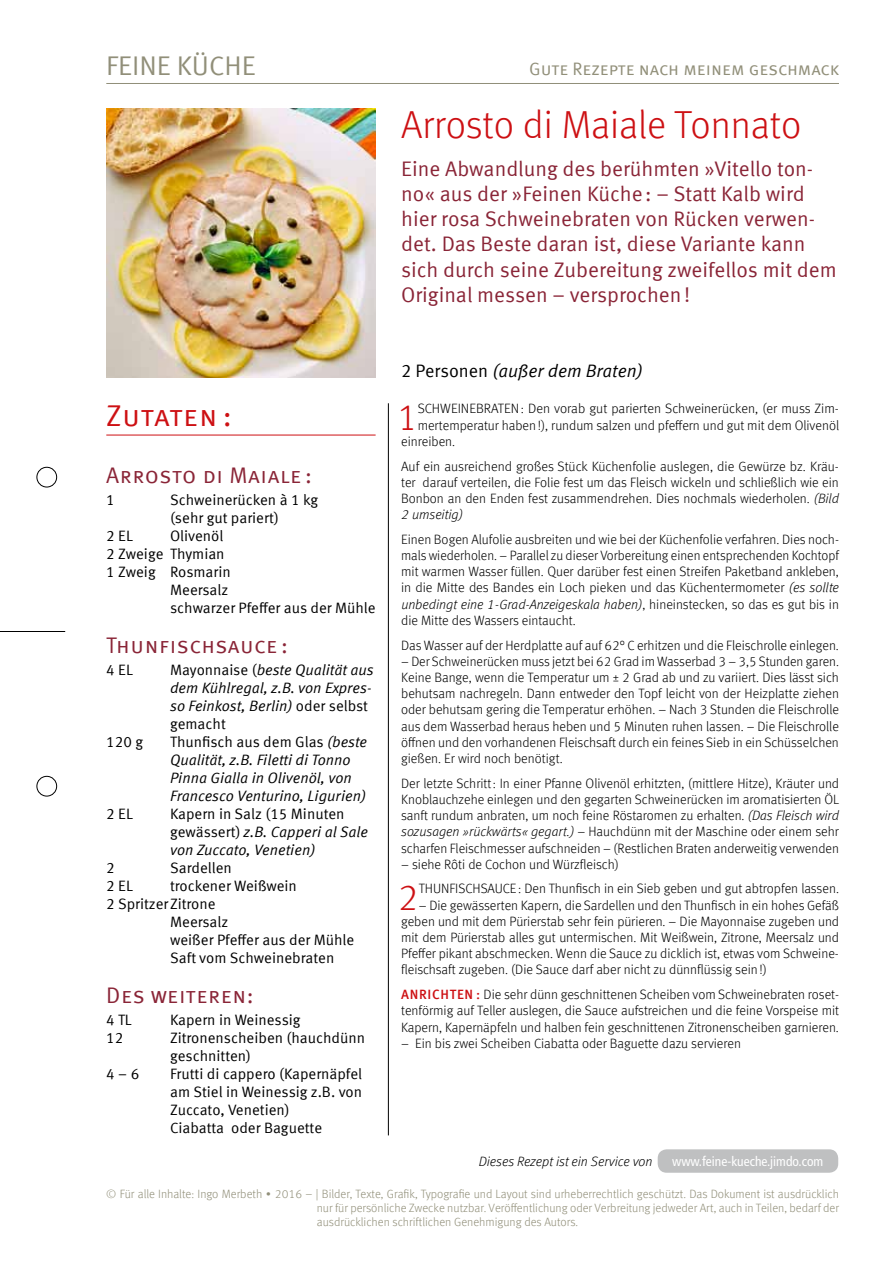
<style>
.page{position:relative;width:893px;height:1263px;background:#fff}
.page>*{position:absolute;margin:0;border:0;box-sizing:border-box;transform-origin:0 0}
.t1{font:300 39px "Meta Offc";letter-spacing:-.005em;color:#cd1013}
.t2{font:300 37.05px "Meta Offc";color:#cd1013}
.t3{font:30px "Meta Sc Offc Norm";letter-spacing:.01em;color:#cd1013}
.t4{font:27px "Meta Sc Offc Norm";color:#918f79}
.t5{font:22.5px "Meta Sc Offc Norm";letter-spacing:.025em;color:#8a2537}
.t6{font:21px/25.2px "Meta Offc Norm";color:#8a2537}
.t7{font:18px "Meta Sc Offc Norm";letter-spacing:-.005em;color:#918f79}
.t8{font:18px "Meta Offc Norm Ita";color:#000}
.t9{font:15px/18px "Meta Offc Norm";color:#000}
.t10{font:15px/18px "Meta Offc Norm Ita";color:#000}
.t11{font:300 13.5px/16.2px "Meta Offc";color:#000;text-align:justify}
.t12{font:italic 300 13.5px "Meta Offc";color:#000}
.t13{font:condensed 13.5px "Frutiger LT Std";color:#fff}
.t14{font:300 12px/14.4px "Meta Offc";color:#918f79;text-align:justify}
.s1{font-family:"Meta Offc Norm"}
.s2{font-family:"Meta Offc Norm Ita"}
.s3{font-style:italic}
.s4{font-weight:500;color:#cd1013}
</style>
<div class="page">
<hr style="left:106px;top:83px;width:733px;height:1px;background:#918f79">
<div style="left:37px;top:467px;width:20px;height:20px;border:1px solid #000;border-radius:50%"></div>
<div style="left:37px;top:776px;width:20px;height:20px;border:1px solid #000;border-radius:50%"></div>
<hr style="left:0;top:631px;width:65px;height:1px;background:#000">
<div style="left:658px;top:1149px;width:180px;height:24px;background:#bfc0c1;border-radius:9px"></div>
<hr style="left:388px;top:403px;width:1px;height:732px;background:#000">
<img style="left:106px;top:108px;width:270px;height:270px">
<hr style="left:106px;top:435px;width:270px;height:1px;background:#cd1013">
<h3 class="t4" style="left:106px;top:50px;width:151px">FEINE KÜCHE</h3>
<h3 class="t7" style="left:529px;top:58px;width:311px">Gute Rezepte nach meinem geschmack</h3>
<h1 class="t1" style="left:401px;top:102px;width:402px">Arrosto di Maiale Tonnato</h1>
<p class="t6" style="left:401px;top:156px;width:437px">Eine Abwandlung des berühmten »Vitello ton&shy;no« aus der »Feinen Küche: – Statt Kalb wird hier rosa Schweinebraten von Rücken verwen&shy;det. Das Beste daran ist, diese Variante kann sich durch seine Zubereitung zweifellos mit dem Original messen – versprochen!</p>
<h3 class="t3" style="left:106px;top:398px;width:127px">Zutaten :</h3>
<h3 class="t5" style="left:106px;top:462px;width:207px">Arrosto di Maiale :</h3>
<p class="t9" style="left:106px;top:491px;width:10px">1</p>
<p class="t9" style="left:170px;top:491px;width:150px">Schweinerücken à 1 kg (sehr gut pariert)</p>
<p class="t9" style="left:106px;top:527px;width:28px">2 EL</p>
<p class="t9" style="left:170px;top:527px;width:55px">Olivenöl</p>
<p class="t9" style="left:106px;top:545px;width:120px">2 Zweige Thymian</p>
<p class="t9" style="left:106px;top:563px;width:126px">1 Zweig Rosmarin</p>
<p class="t9" style="left:170px;top:581px;width:60px">Meersalz</p>
<p class="t9" style="left:170px;top:599px;width:207px">schwarzer Pfeffer aus der Mühle</p>
<h3 class="t5" style="left:106px;top:632px;width:183px">Thunfischsauce :</h3>
<p class="t9" style="left:106px;top:661px;width:28px">4 EL</p>
<p class="t10" style="left:170px;top:661px;width:205px"><span class="s1">Mayonnaise (</span>beste Qualität aus dem Kühlregal, z.B. von Expres&shy;so Feinkost, Berlin) <span class="s1">oder selbst</span></p>
<p class="t9" style="left:170px;top:715px;width:57px">gemacht</p>
<p class="t9" style="left:106px;top:733px;width:38px">120 g</p>
<p class="t9" style="left:170px;top:733px;width:199px">Thunfisch aus dem Glas <span class="s2">(beste</span></p>
<p class="t10" style="left:170px;top:751px;width:197px">Qualität, z.B. Filetti di Tonno<br>Pinna Gialla in Olivenöl, von<br>Francesco Venturino, Ligurien)</p>
<p class="t9" style="left:106px;top:805px;width:28px">2 EL</p>
<p class="t9" style="left:170px;top:805px;width:176px">Kapern in Salz (15 Minuten</p>
<p class="t10" style="left:170px;top:823px;width:199px"><span class="s1">gewässert)</span> z.B. Capperi al Sale von Zuccato, Venetien)</p>
<p class="t9" style="left:106px;top:859px;width:10px">2</p>
<p class="t9" style="left:170px;top:859px;width:63px">Sardellen</p>
<p class="t9" style="left:106px;top:877px;width:28px">2 EL</p>
<p class="t9" style="left:170px;top:877px;width:128px">trockener Weißwein</p>
<p class="t9" style="left:106px;top:895px;width:111px">2 SpritzerZitrone</p>
<p class="t9" style="left:170px;top:913px;width:60px">Meersalz</p>
<p class="t9" style="left:170px;top:931px;width:186px">weißer Pfeffer aus der Mühle</p>
<p class="t9" style="left:170px;top:949px;width:166px">Saft vom Schweinebraten</p>
<h3 class="t5" style="left:106px;top:982px;width:149px">Des weiteren:</h3>
<p class="t9" style="left:106px;top:1011px;width:27px">4 TL</p>
<p class="t9" style="left:170px;top:1011px;width:132px">Kapern in Weinessig</p>
<p class="t9" style="left:106px;top:1029px;width:19px">12</p>
<p class="t9" style="left:170px;top:1029px;width:196px">Zitronenscheiben (hauchdünn geschnitten)</p>
<p class="t9" style="left:106px;top:1065px;width:34px">4 – 6</p>
<p class="t9" style="left:170px;top:1065px;width:194px">Frutti di cappero (Kapernäpfel am Stiel in Weinessig z.B. von<br>Zuccato, Venetien)<br>Ciabatta oder Baguette</p>
<h3 class="t8" style="left:401px;top:360px;width:243px"><span class="s1">2 Personen</span> (außer dem Braten)</h3>
<h2 class="t2" style="left:397px;top:396px;width:23px">1</h2>
<p class="t11" style="left:418px;top:401px;width:423px">SCHWEINEBRATEN: Den vorab gut parierten Schweinerücken, (er muss Zim-</p>
<p class="t11" style="left:418px;top:417px;width:423px">mertemperatur haben!), rundum salzen und pfeffern und gut mit dem Olivenöl</p>
<p class="t11" style="left:401px;top:433px;width:56px">einreiben.</p>
<p class="t11" style="left:401px;top:458px;width:439px">Auf ein ausreichend großes Stück Küchenfolie auslegen, die Gewürze bz. Kräu&shy;ter darauf verteilen, die Folie fest um das Fleisch wickeln und schließlich wie ein Bonbon an den Enden fest zusammendrehen. Dies nochmals wiederholen. <span class="s3">(Bild 2 umseitig)</span></p>
<p class="t11" style="left:401px;top:531px;width:439px">Einen Bogen Alufolie ausbreiten und wie bei der Küchenfolie verfahren. Dies noch&shy;mals wiederholen. – Parallel zu dieser Vorbereitung einen entsprechenden Kochtopf mit warmen Wasser füllen. Quer darüber fest einen Streifen Paketband ankleben, in die Mitte des Bandes ein Loch pieken und das Küchentermometer <span class="s3">(es sollte unbedingt eine 1-Grad-Anzeigeskala haben)</span>, hineinstecken, so das es gut bis in die Mitte des Wassers eintaucht.</p>
<p class="t11" style="left:401px;top:637px;width:439px">Das Wasser auf der Herdplatte auf auf 62° C erhitzen und die Fleischrolle einlegen.</p>
<p class="t11" style="left:401px;top:653px;width:439px">– Der Schweinerücken muss jetzt bei 62 Grad im Wasserbad 3 – 3,5 Stunden garen.<br>Keine Bange, wenn die Temperatur um ± 2 Grad ab und zu variiert. Dies lässt sich behutsam nachregeln. Dann entweder den Topf leicht von der Heizplatte ziehen oder behutsam gering die Temperatur erhöhen. – Nach 3 Stunden die Fleischrolle aus dem Wasserbad heraus heben und 5 Minuten ruhen lassen. – Die Fleischrolle öffnen und den vorhandenen Fleischsaft durch ein feines Sieb in ein Schüsselchen gießen. Er wird noch benötigt.</p>
<p class="t11" style="left:401px;top:775px;width:440px">Der letzte Schritt: In einer Pfanne Olivenöl erhitzten, (mittlere Hitze), Kräuter und Knoblauchzehe einlegen und den gegarten Schweinerücken im aromatisierten ÖL sanft rundum anbraten, um noch feine Röstaromen zu erhalten. <span class="s3">(Das Fleisch wird sozusagen »rückwärts« gegart.)</span> – Hauchdünn mit der Maschine oder einem sehr scharfen Fleischmesser aufschneiden – (Restlichen Braten anderweitig verwenden</p>
<p class="t11" style="left:401px;top:856px;width:219px">– siehe Rôti de Cochon und Würzfleisch)</p>
<h2 class="t2" style="left:398px;top:876px;width:23px">2</h2>
<p class="t11" style="left:419px;top:881px;width:422px">THUNFISCHSAUCE: Den Thunfisch in ein Sieb geben und gut abtropfen lassen.</p>
<p class="t11" style="left:401px;top:897px;width:440px;text-indent:18px">– Die gewässerten Kapern, die Sardellen und den Thunfisch in ein hohes Gefäß geben und mit dem Pürierstab sehr fein pürieren. – Die Mayonnaise zugeben und mit dem Pürierstab alles gut untermischen. Mit Weißwein, Zitrone, Meersalz und Pfeffer pikant abschmecken. Wenn die Sauce zu dicklich ist, etwas vom Schweine&shy;fleischsaft zugeben. (Die Sauce darf aber nicht zu dünnflüssig sein!)</p>
<p class="t11" style="left:401px;top:987px;width:439px"><span class="s4">ANRICHTEN :</span> Die sehr dünn geschnittenen Scheiben vom Schweinebraten roset&shy;tenförmig auf Teller auslegen, die Sauce aufstreichen und die feine Vorspeise mit Kapern, Kapernäpfeln und halben fein geschnittenen Zitronenscheiben garnieren.</p>
<p class="t11" style="left:401px;top:1035px;width:341px">– Ein bis zwei Scheiben Ciabatta oder Baguette dazu servieren</p>
<p class="t12" style="left:479px;top:1154px;width:175px">Dieses Rezept ist ein Service von</p>
<p class="t13" style="left:672px;top:1153px;width:153px">www.feine-kueche.jimdo.com</p>
<p class="t14" style="left:317px;top:1186px;width:524px;text-indent:-210px">© Für alle Inhalte: Ingo Merbeth ∙ 2016 – | Bilder, Texte, Grafik, Typografie und Layout sind urheberrechtlich geschützt. Das Dokument ist ausdrücklich nur für persönliche Zwecke nutzbar. Veröffentlichung oder Verbreitung jedweder Art, auch in Teilen, bedarf der ausdrücklichen schriftlichen Genehmigung des Autors.</p>
</div>
